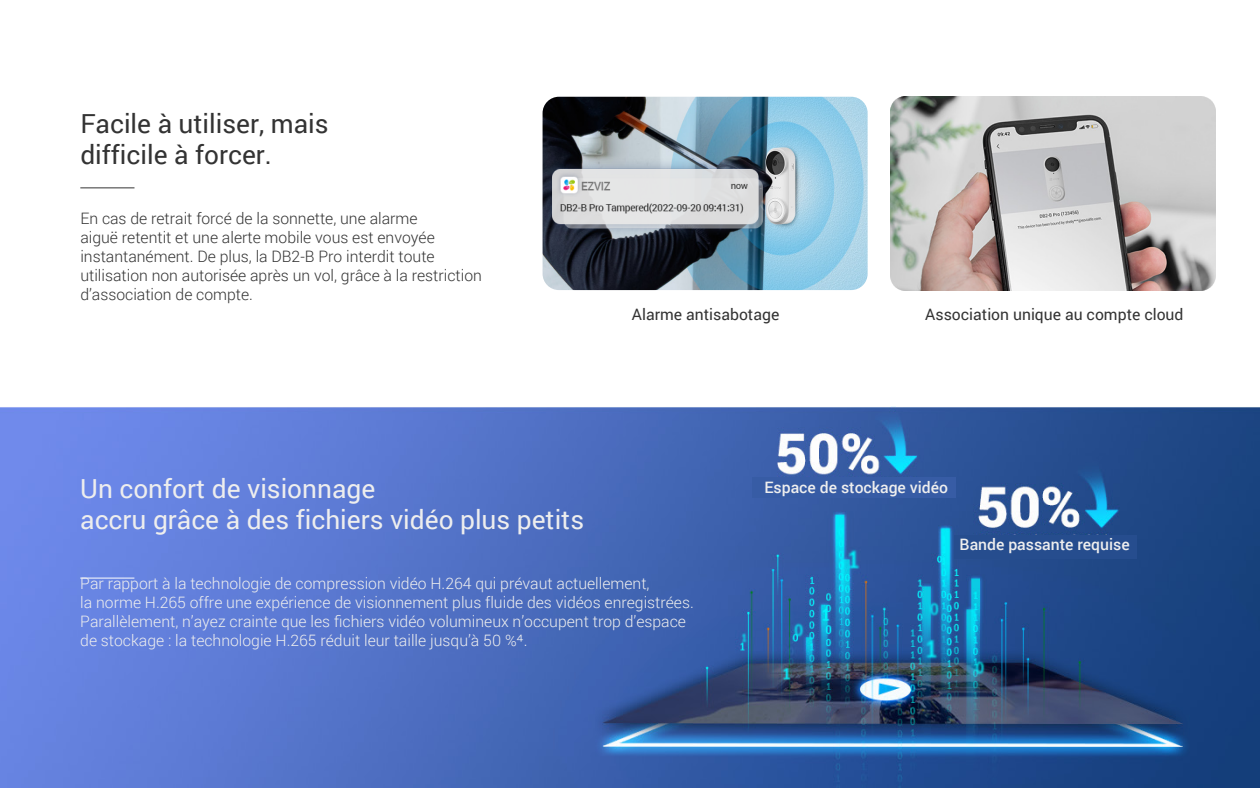
<style>
.page{position:relative;width:1260px;height:788px;background:#fff}
.page>*{position:absolute;margin:0;border:0;box-sizing:border-box;transform-origin:0 0}
.t1{font:26.25px/31.5px "Roboto";color:#eee}
.t2{font:26.25px/31.5px "Roboto";color:#333}
.t3{font:300 15.75px/18.9px "Roboto";color:#eee}
.t4{font:300 15.75px/18.9px "Roboto";color:#333}
.t5{font:15.75px "Roboto";color:#333}
.t6{font:500 15.75px "Roboto";color:#eee}
</style>
<div class="page">
<hr style="left:80px;top:187px;width:55px;height:1px;background:#333">
<img style="left:543px;top:97px;width:325px;height:193px">
<img style="left:0;top:406px;width:1260px;height:382px">
<hr style="left:80px;top:577px;width:54px;height:1px;background:#fff">
<img style="left:543px;top:159px;width:229px;height:79px">
<img style="left:890px;top:97px;width:325px;height:193px">
<div style="left:753px;top:477px;width:203px;height:20px;background:#375ca5"></div>
<div style="left:954px;top:534px;width:183px;height:24px;background:#264d8e"></div>
<h1 class="t2" style="left:80px;top:107px;width:250px">Facile à utiliser, mais difficile à forcer.</h1>
<p class="t4" style="left:80px;top:208px;width:403px">En cas de retrait forcé de la sonnette, une alarme<br>aiguë retentit et une alerte mobile vous est envoyée instantanément. De plus, la DB2-B Pro interdit toute utilisation non autorisée après un vol, grâce à la restriction d’association de compte.</p>
<p class="t5" style="left:632px;top:303px;width:149px">Alarme antisabotage</p>
<p class="t5" style="left:925px;top:303px;width:260px">Association unique au compte cloud</p>
<h1 class="t1" style="left:80px;top:471px;width:505px">Un confort de visionnage<br>accru grâce à des fichiers vidéo plus petits</h1>
<p class="t6" style="left:765px;top:476px;width:185px">Espace de stockage vidéo</p>
<p class="t3" style="left:80px;top:573px;width:615px">Par rapport à la technologie de compression vidéo H.264 qui prévaut actuellement,<br>la norme H.265 offre une expérience de visionnement plus fluide des vidéos enregistrées.<br>Parallèlement, n’ayez crainte que les fichiers vidéo volumineux n’occupent trop d’espace de stockage : la technologie H.265 réduit leur taille jusqu’à 50 %⁴.</p>
<p class="t6" style="left:960px;top:533px;width:172px">Bande passante requise</p>
</div>
